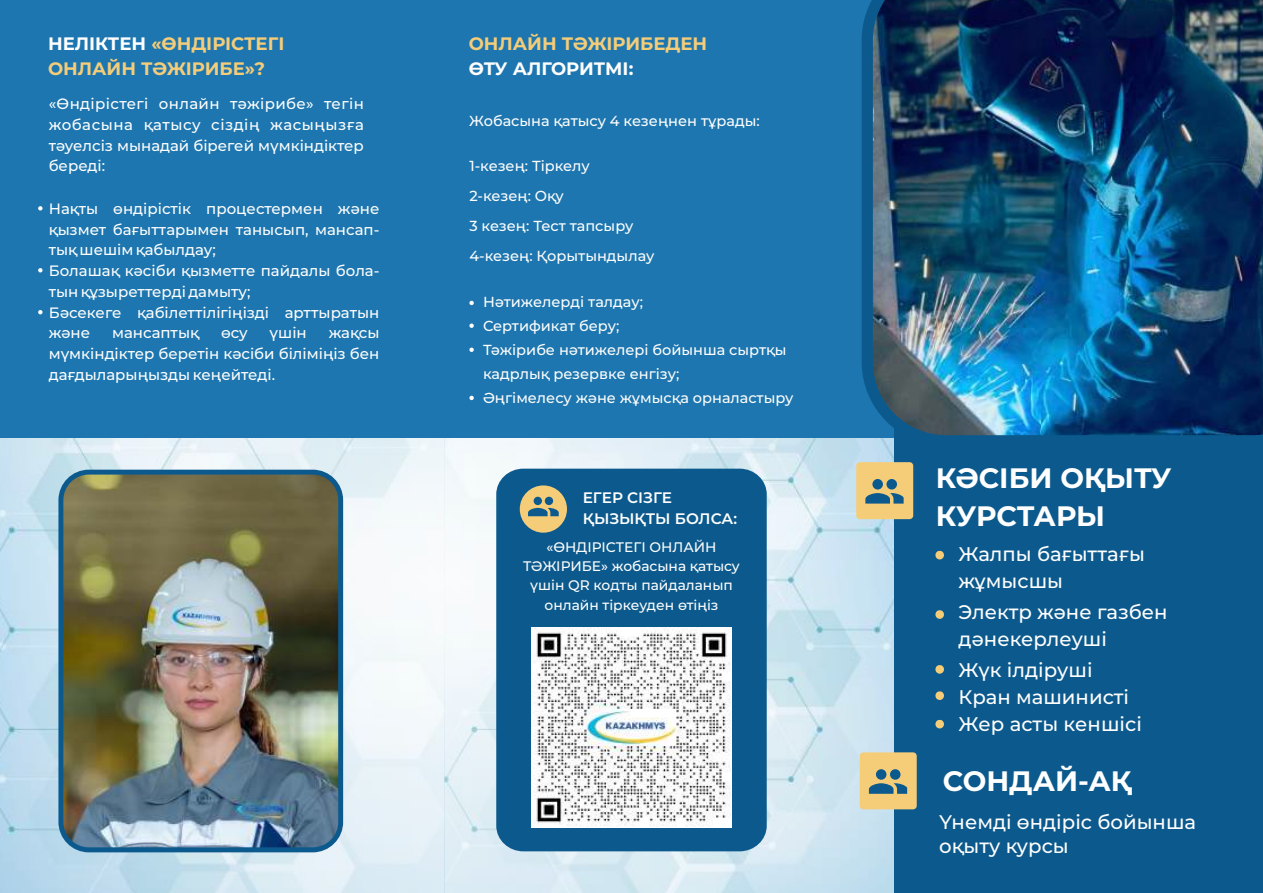
<style>
.page{position:relative;width:1263px;height:893px;background:#fff}
.page>*{position:absolute;margin:0;border:0;box-sizing:border-box;transform-origin:0 0}
.t1{font:700 28.05px/38.7px "Montserrat";color:#fff}
.t2{font:500 19.65px/27.2px "Montserrat";color:#fefefe}
.t3{font:700 18px/24.8px "Montserrat";color:#f5cd79}
.t4{font:700 18px "Montserrat";color:#fefefe}
.t5{font:600 15.15px/21px "Montserrat";color:#fff}
.t6{font:500 15px/20.7px "Montserrat";color:#fefefe;text-align:justify}
.t7{font:500 14.55px/24px "Montserrat";color:#fefefe}
.t8{font:500 13.8px/19px "Montserrat";color:#fefefe;text-align:center}
.s1{color:#fff}
</style>
<div class="page">
<img style="left:0;top:438px;width:894px;height:455px">
<div style="left:0;top:0;width:961px;height:438px;background:#1d76af"></div>
<div style="left:894px;top:405px;width:369px;height:488px;background:#0c5a8d"></div>
<svg style="left:469px;top:301px;width:5px;height:4px"></svg>
<svg style="left:469px;top:324px;width:5px;height:4px"></svg>
<svg style="left:469px;top:348px;width:5px;height:4px"></svg>
<svg style="left:469px;top:396px;width:5px;height:4px"></svg>
<div style="left:496px;top:469px;width:271px;height:382px;background:#0c5a8d;border-radius:26px"></div>
<div style="left:520px;top:485px;width:47px;height:48px;background:#f5cd79;border-radius:50%"></div>
<svg style="left:528px;top:497px;width:31px;height:19px"></svg>
<svg style="left:38px;top:206px;width:5px;height:5px"></svg>
<svg style="left:38px;top:268px;width:5px;height:4px"></svg>
<svg style="left:38px;top:310px;width:5px;height:4px"></svg>
<img style="left:58px;top:470px;width:285px;height:382px">
<img style="left:531px;top:627px;width:200px;height:200px">
<div style="left:856px;top:462px;width:57px;height:57px;background:#f5cd79;border-radius:4px"></div>
<svg style="left:865px;top:479px;width:39px;height:25px"></svg>
<div style="left:860px;top:752px;width:57px;height:57px;background:#f5cd79;border-radius:4px"></div>
<svg style="left:869px;top:769px;width:38px;height:25px"></svg>
<svg style="left:935px;top:551px;width:9px;height:8px"></svg>
<svg style="left:935px;top:610px;width:9px;height:9px"></svg>
<svg style="left:935px;top:665px;width:9px;height:9px"></svg>
<svg style="left:935px;top:691px;width:9px;height:9px"></svg>
<svg style="left:935px;top:720px;width:9px;height:8px"></svg>
<img style="left:862px;top:0;width:401px;height:446px">
<p class="t3" style="left:48px;top:31px;width:238px"><span class="s1">НЕЛІКТЕН</span> «ӨНДІРІСТЕГІ<br>ОНЛАЙН ТӘЖІРИБЕ»?</p>
<p class="t3" style="left:469px;top:31px;width:240px">ОНЛАЙН ТӘЖІРИБЕДЕН</p>
<p class="t4" style="left:469px;top:58px;width:166px">ӨТУ АЛГОРИТМІ:</p>
<p class="t7" style="left:469px;top:108px;width:292px">Жобасына қатысу 4 кезеңнен тұрады:</p>
<p class="t7" style="left:469px;top:151px;width:187px;line-height:30px">1-кезең: Тіркелу<br>2-кезең: Оқу<br>3 кезең: Тест тапсыру<br>4-кезең: Қорытындылау</p>
<p class="t7" style="left:483px;top:290px;width:312px">Нәтижелерді талдау;<br>Сертификат беру;<br>Тәжірибе нәтижелері бойынша сыртқы кадрлық резервке енгізу;<br>Әңгімелесу және жұмысқа орналастыру</p>
<p class="t6" style="left:49px;top:94px;width:317px">«Өндірістегі онлайн тәжірибе» тегін жобасына қатысу сіздің жасыңызға тәуелсіз мынадай бірегей мүмкіндіктер береді:</p>
<p class="t6" style="left:49px;top:198px;width:332px;text-align:left">Нақты өндірістік процестермен және қызмет бағыттарымен танысып, мансап&shy;тық шешім қабылдау;<br>Болашақ кәсіби қызметте пайдалы бола&shy;тын құзыреттерді дамыту;<br>Бәсекеге қабілеттілігіңізді арттыратын және</p>
<p class="t6" style="left:112px;top:322px;width:89px">мансаптық</p>
<p class="t6" style="left:221px;top:322px;width:28px">өсу</p>
<p class="t6" style="left:270px;top:322px;width:39px">үшін</p>
<p class="t6" style="left:49px;top:322px;width:332px;text-indent:280px">жақсы мүмкіндіктер беретін кәсіби біліміңіз бен дағдыларыңызды кеңейтеді.</p>
<p class="t5" style="left:583px;top:487px;width:156px">ЕГЕР СІЗГЕ<br>ҚЫЗЫҚТЫ БОЛСА:</p>
<p class="t8" style="left:523px;top:538px;width:218px">«ӨНДІРІСТЕГІ ОНЛАЙН<br>ТӘЖІРИБЕ» жобасына қатысу үшін QR кодты пайдаланып онлайн тіркеуден өтіңіз</p>
<h1 class="t1" style="left:936px;top:458px;width:237px">КӘСІБИ ОҚЫТУ<br>КУРСТАРЫ</h1>
<h2 class="t2" style="left:958px;top:540px;width:188px">Жалпы бағыттағы жұмысшы</h2>
<h2 class="t2" style="left:958px;top:598px;width:210px">Электр және газбен дәнекерлеуші</h2>
<h2 class="t2" style="left:958px;top:656px;width:185px">Жүк ілдіруші<br>Кран машинисті<br>Жер асты кеншісі</h2>
<h1 class="t1" style="left:943px;top:762px;width:191px">СОНДАЙ-АҚ</h1>
<h2 class="t2" style="left:939px;top:810px;width:258px;line-height:24.5px">Үнемді өндіріс бойынша оқыту курсы</h2>
</div>
